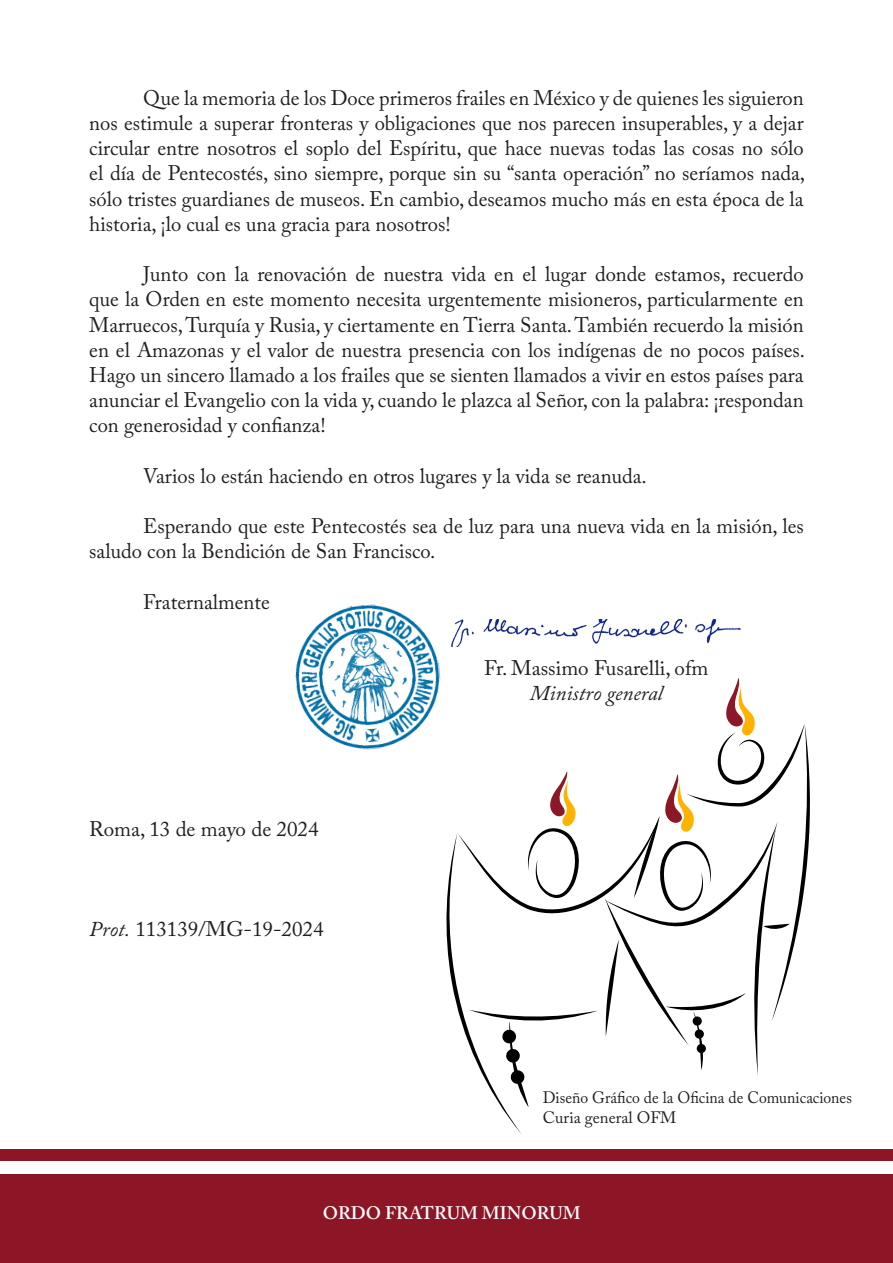
<style>
.page{position:relative;width:893px;height:1263px;background:#fff}
.page>*{position:absolute;margin:0;border:0;box-sizing:border-box;transform-origin:0 0}
.t1{font:21px/25.2px "Adobe Caslon Pro";color:#231f20;text-align:justify}
.t2{font:italic 21px "Adobe Caslon Pro";color:#231f20}
.t3{font:600 18px "Adobe Caslon Pro";color:#fff}
.t4{font:16.5px "Adobe Caslon Pro";color:#231f20;scale:.95 1}
.t5{font:16.5px "Adobe Caslon Pro";color:#231f20}
.s1{font-style:italic}
</style>
<div class="page">
<div style="left:0;top:1174px;width:893px;height:89px;background:#8c1626"></div>
<div style="left:0;top:1149px;width:893px;height:11px;background:#8c1626"></div>
<img style="left:452px;top:619px;width:289px;height:28px">
<img style="left:295px;top:604px;width:146px;height:146px">
<svg style="left:446px;top:677px;width:364px;height:457px"></svg>
<p class="t1" style="left:89px;top:85px;width:717px;text-indent:54px">Que la memoria de los Doce primeros frailes en México y de quienes les siguieron nos estimule a superar fronteras y obligaciones que nos parecen insuperables, y a dejar circular entre nosotros el soplo del Espíritu, que hace nuevas todas las cosas no sólo el día de Pentecostés, sino siempre, porque sin su “santa operación” no seríamos nada, sólo tristes guardianes de museos. En cambio, deseamos mucho más en esta época de la historia, ¡lo cual es una gracia para nosotros!</p>
<p class="t1" style="left:89px;top:261px;width:717px;text-indent:54px">Junto con la renovación de nuestra vida en el lugar donde estamos, recuerdo que la Orden en este momento necesita urgentemente misioneros, particularmente en Marruecos, Turquía y Rusia, y ciertamente en Tierra Santa. También recuerdo la misión en el Amazonas y el valor de nuestra presencia con los indígenas de no pocos países.<br>Hago un sincero llamado a los frailes que se sienten llamados a vivir en estos países para anunciar el Evangelio con la vida y, cuando le plazca al Señor, con la palabra: ¡respondan con generosidad y confianza!</p>
<p class="t1" style="left:143px;top:463px;width:505px">Varios lo están haciendo en otros lugares y la vida se reanuda.</p>
<p class="t1" style="left:89px;top:513px;width:716px;text-indent:54px">Esperando que este Pentecostés sea de luz para una nueva vida en la misión, les saludo con la Bendición de San Francisco.</p>
<p class="t1" style="left:143px;top:589px;width:128px">Fraternalmente</p>
<p class="t1" style="left:89px;top:816px;width:231px">Roma, 13 de mayo de 2024</p>
<p class="t1" style="left:89px;top:916px;width:236px"><span class="s1">Prot.</span> 113139/MG-19-2024</p>
<p class="t1" style="left:484px;top:655px;width:226px">Fr. Massimo Fusarelli, ofm</p>
<p class="t2" style="left:530px;top:680px;width:135px">Ministro general</p>
<p class="t4" style="left:543px;top:1088px;width:327px">Diseño Gráfico de la Oficina de Comunicaciones</p>
<p class="t5" style="left:543px;top:1108px;width:135px">Curia general OFM</p>
<p class="t3" style="left:323px;top:1202px;width:260px">ORDO FRATRUM MINORUM</p>
</div>
